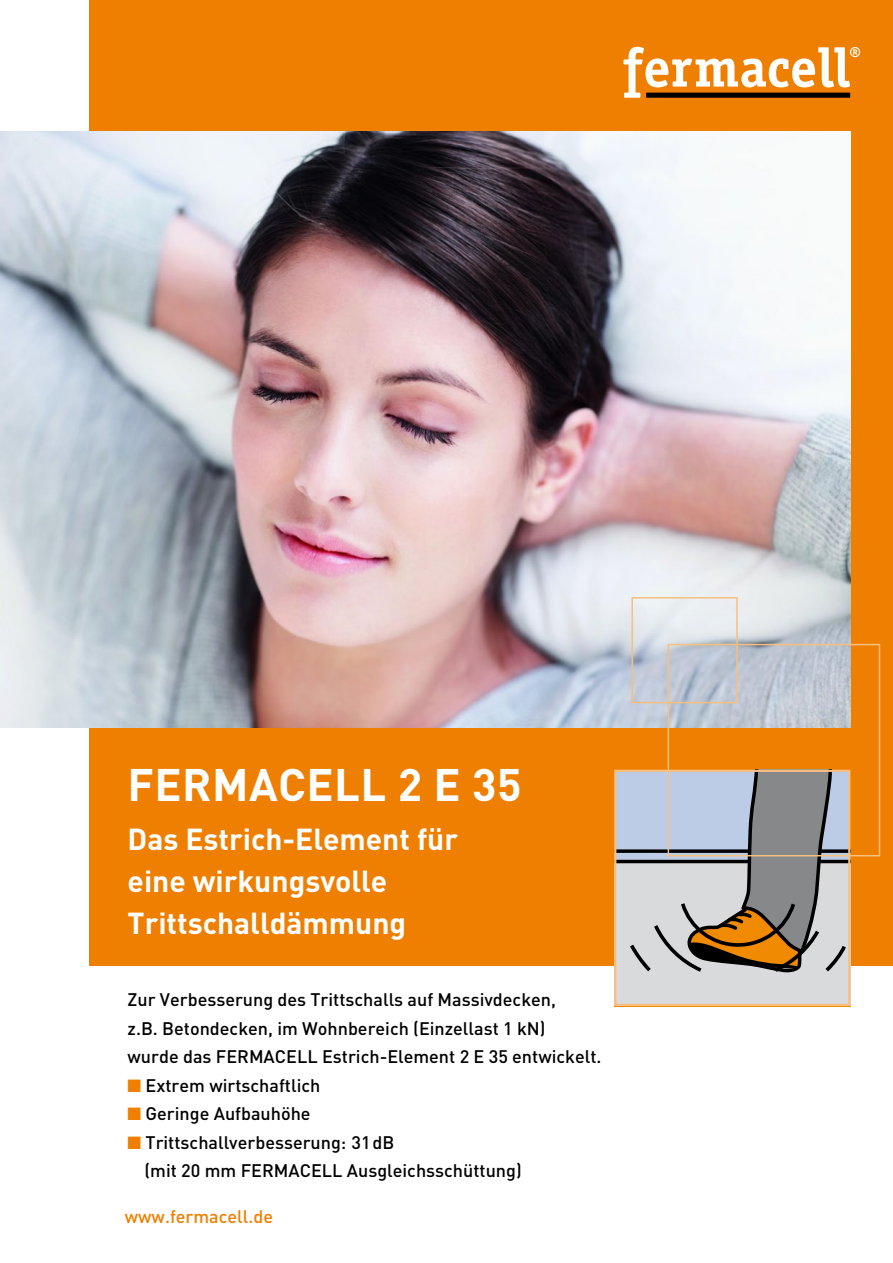
<style>
.page{position:relative;width:893px;height:1263px;background:#fff}
.page>*{position:absolute;margin:0;border:0;box-sizing:border-box;transform-origin:0 0}
.t1{font:700 45px "DIN";letter-spacing:.01em;color:#fff}
.t2{font:700 30px/42px "DIN";color:#fff}
.t3{font:500 18px/28.5px "DIN Pro";color:#000}
.t4{font:500 18px "DIN";color:#ee7f00}
.s1{color:#ee7f00}
</style>
<div class="page">
<div style="left:89px;top:0;width:804px;height:965px;background:#ee7f00"></div>
<img style="left:0;top:132px;width:850px;height:595px">
<svg style="left:617px;top:773px;width:230px;height:230px;background:#aeadad"></svg>
<div style="left:614px;top:770px;width:236px;height:236px;border:2px solid #f7bf80"></div>
<div style="left:668px;top:644px;width:212px;height:212px;border:2px solid #f7bf80"></div>
<div style="left:631px;top:597px;width:107px;height:106px;border:2px solid #f7bf80"></div>
<svg style="left:623px;top:47px;width:237px;height:51px"></svg>
<h1 class="t1" style="left:128px;top:755px;width:395px">FERMACELL 2 E 35</h1>
<h2 class="t2" style="left:128px;top:817px;width:332px">Das Estrich-Element für eine wirkungsvolle<br>Trittschalldämmung</h2>
<p class="t3" style="left:128px;top:983px;width:475px">Zur Verbesserung des Trittschalls auf Massivdecken,<br>z.B. Betondecken, im Wohnbereich (Einzellast 1 kN)<br>wurde das FERMACELL Estrich-Element 2 E 35 entwickelt.</p>
<p class="t3" style="left:128px;top:1069px;width:194px"><span class="s1">■</span> Extrem wirtschaftlich</p>
<p class="t3" style="left:128px;top:1097px;width:185px"><span class="s1">■</span> Geringe Aufbauhöhe</p>
<p class="t3" style="left:145px;top:1126px;width:379px;text-indent:-17px"><span class="s1">■</span> Trittschallverbesserung: 31dB<br>(mit 20 mm FERMACELL Ausgleichsschüttung)</p>
<p class="t4" style="left:125px;top:1204px;width:150px">www.fermacell.de</p>
</div>
